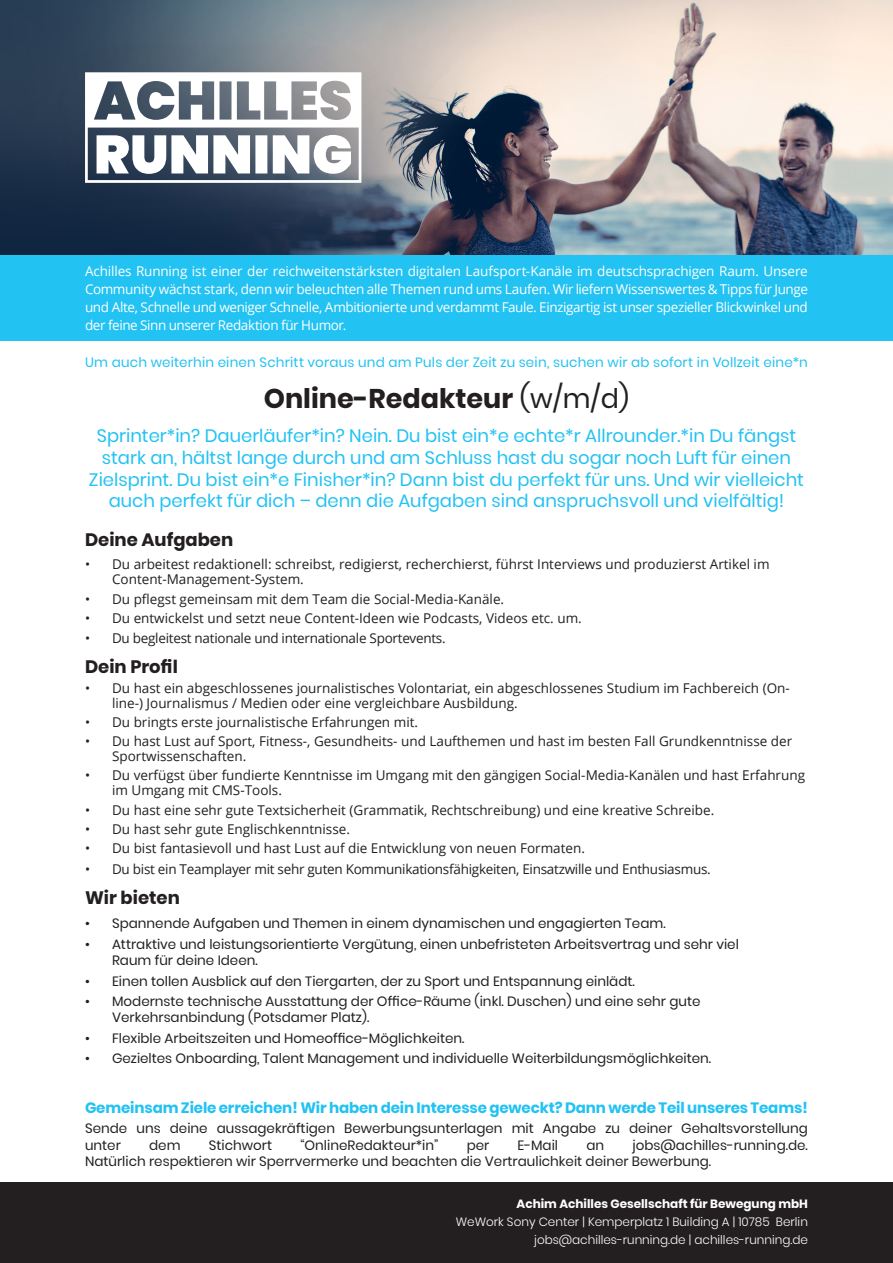
<style>
.page{position:relative;width:893px;height:1263px;background:#fff}
.page>*{position:absolute;margin:0;border:0;box-sizing:border-box;transform-origin:0 0}
.Titel{font:700 27px "Poppins";color:#231f20}
.Titel-2{font:18px/21.6px "Poppins";color:#22c2f3;text-align:center}
.Zwischenüberschrift{font:700 18px "Poppins";color:#231f20}
.Titel-3{font:700 18px "Poppins";color:#231f20}
.Zwischenüberschrift-2{font:700 15px "Poppins";letter-spacing:-.01em;color:#22c2f3}
.t1{font:13.5px/15px "Open Sans";color:#231f20}
.Zwischenüberschrift-3{font:13.5px/16.2px "Poppins";color:#231f20}
.t2{font:13.5px/18px "Open Sans";letter-spacing:-.03em;color:#fff;text-align:justify}
.t3{font:13.5px "Open Sans";letter-spacing:-.02em;color:#231f20}
.Titel-4{font:13.5px "Poppins";letter-spacing:.015em;color:#22c2f3}
.t4{font:300 12px "Poppins";color:#fff}
.t5{font:700 12px "Poppins";color:#fff}
.s1{font-weight:400}
</style>
<div class="page">
<div style="left:0;top:1182px;width:893px;height:81px;background:#231f20"></div>
<img style="left:0;top:0;width:893px;height:255px">
<div style="left:0;top:255px;width:893px;height:85px;background:#22c2f3"></div>
<div style="left:38px;top:25px;width:371px;height:206px;background:#231f20;opacity:.05"></div>
<svg style="left:85px;top:72px;width:276px;height:111px"></svg>
<p class="t2" style="left:85px;top:262px;width:724px">Achilles Running ist einer der reichweitenstärksten digitalen Laufsport-Kanäle im deutschsprachigen Raum. Unsere Community wächst stark, denn wir beleuchten alle Themen rund ums Laufen. Wir liefern Wissenswertes &amp; Tipps für Junge und Alte, Schnelle und weniger Schnelle, Ambitionierte und verdammt Faule. Einzigartig ist unser spezieller Blickwinkel und der feine Sinn unserer Redaktion für Humor.</p>
<p class="Titel-4" style="left:85px;top:355px;width:724px">Um auch weiterhin einen Schritt voraus und am Puls der Zeit zu sein, suchen wir ab sofort in Vollzeit eine*n</p>
<p class="Titel" style="left:264px;top:383px;width:367px">Online-Redakteur <span class="s1">(w/m/d)</span></p>
<p class="Titel-2" style="left:89px;top:425px;width:716px">Sprinter*in? Dauerläufer*in? Nein. Du bist ein*e echte*r Allrounder.*in Du fängst stark an, hältst lange durch und am Schluss hast du sogar noch Luft für einen Zielsprint. Du bist ein*e Finisher*in? Dann bist du perfekt für uns. Und wir vielleicht auch perfekt für dich – denn die Aufgaben sind anspruchsvoll und vielfältig!</p>
<p class="Titel-3" style="left:85px;top:529px;width:150px">Deine Aufgaben</p>
<p class="t1" style="left:112px;top:557px;width:659px;text-indent:-27px">• Du arbeitest redaktionell: schreibst, redigierst, recherchierst, führst Interviews und produzierst Artikel im<br>Content-Management-System.</p>
<p class="t1" style="left:85px;top:591px;width:421px">• Du pflegst gemeinsam mit dem Team die Social-Media-Kanäle.</p>
<p class="t1" style="left:85px;top:610px;width:498px">• Du entwickelst und setzt neue Content-Ideen wie Podcasts, Videos etc. um.</p>
<p class="t3" style="left:85px;top:629px;width:362px">• Du begleitest nationale und internationale Sportevents.</p>
<p class="Zwischenüberschrift" style="left:85px;top:657px;width:94px">Dein Profil</p>
<p class="t1" style="left:112px;top:680px;width:679px;text-indent:-27px">• Du hast ein abgeschlossenes journalistisches Volontariat, ein abgeschlossenes Studium im Fachbereich (On&shy;line-) Journalismus / Medien oder eine vergleichbare Ausbildung.</p>
<p class="t1" style="left:85px;top:714px;width:335px">• Du bringts erste journalistische Erfahrungen mit.</p>
<p class="t1" style="left:112px;top:733px;width:682px;text-indent:-27px">• Du hast Lust auf Sport, Fitness-, Gesundheits- und Laufthemen und hast im besten Fall Grundkenntnisse der<br>Sportwissenschaften.</p>
<p class="t1" style="left:112px;top:768px;width:695px;text-indent:-27px">• Du verfügst über fundierte Kenntnisse im Umgang mit den gängigen Social-Media-Kanälen und hast Erfahrung im Umgang mit CMS-Tools.</p>
<p class="t1" style="left:85px;top:802px;width:631px">• Du hast eine sehr gute Textsicherheit (Grammatik, Rechtschreibung) und eine kreative Schreibe.</p>
<p class="t1" style="left:85px;top:821px;width:266px">• Du hast sehr gute Englischkenntnisse.</p>
<p class="t1" style="left:85px;top:840px;width:501px">• Du bist fantasievoll und hast Lust auf die Entwicklung von neuen Formaten.</p>
<p class="t3" style="left:85px;top:859px;width:627px">• Du bist ein Teamplayer mit sehr guten Kommunikationsfähigkeiten, Einsatzwille und Enthusiasmus.</p>
<p class="Zwischenüberschrift" style="left:85px;top:887px;width:96px">Wir bieten</p>
<p class="Zwischenüberschrift-3" style="left:85px;top:916px;width:582px">• Spannende Aufgaben und Themen in einem dynamischen und engagierten Team.</p>
<p class="Zwischenüberschrift-3" style="left:112px;top:936px;width:628px;text-indent:-27px">• Attraktive und leistungsorientierte Vergütung, einen unbefristeten Arbeitsvertrag und sehr viel<br>Raum für deine Ideen.</p>
<p class="Zwischenüberschrift-3" style="left:85px;top:973px;width:551px">• Einen tollen Ausblick auf den Tiergarten, der zu Sport und Entspannung einlädt.</p>
<p class="Zwischenüberschrift-3" style="left:112px;top:993px;width:590px;text-indent:-27px">• Modernste technische Ausstattung der Office-Räume (inkl. Duschen) und eine sehr gute<br>Verkehrsanbindung (Potsdamer Platz).</p>
<p class="Zwischenüberschrift-3" style="left:85px;top:1030px;width:381px">• Flexible Arbeitszeiten und Homeoffice-Möglichkeiten.</p>
<p class="Zwischenüberschrift-3" style="left:85px;top:1050px;width:628px">• Gezieltes Onboarding, Talent Management und individuelle Weiterbildungsmöglichkeiten.</p>
<p class="Zwischenüberschrift-2" style="left:85px;top:1099px;width:724px">Gemeinsam Ziele erreichen! Wir haben dein Interesse geweckt? Dann werde Teil unseres Teams!</p>
<p class="Zwischenüberschrift-3" style="left:85px;top:1120px;width:724px">Sende uns deine aussagekräftigen Bewerbungsunterlagen mit Angabe zu deiner Gehaltsvorstellung unter</p>
<p class="Zwischenüberschrift-3" style="left:85px;top:1137px;width:724px;text-indent:547px">jobs@achilles-running.de.<br>Natürlich respektieren wir Sperrvermerke und beachten die Vertraulichkeit deiner Bewerbung.</p>
<p class="Zwischenüberschrift-3" style="left:149px;top:1137px;width:33px">dem</p>
<p class="Zwischenüberschrift-3" style="left:209px;top:1137px;width:65px">Stichwort</p>
<p class="Zwischenüberschrift-3" style="left:300px;top:1137px;width:140px">“OnlineRedakteur*in”</p>
<p class="Zwischenüberschrift-3" style="left:467px;top:1137px;width:24px">per</p>
<p class="Zwischenüberschrift-3" style="left:518px;top:1137px;width:42px">E-Mail</p>
<p class="Zwischenüberschrift-3" style="left:586px;top:1137px;width:19px">an</p>
<p class="t5" style="left:517px;top:1196px;width:293px">Achim Achilles Gesellschaft für Bewegung mbH</p>
<p class="t4" style="left:456px;top:1214px;width:354px">WeWork Sony Center | Kemperplatz 1 Building A | 10785 Berlin</p>
<p class="t4" style="left:534px;top:1232px;width:275px">jobs@achilles-running.de | achilles-running.de</p>
</div>
